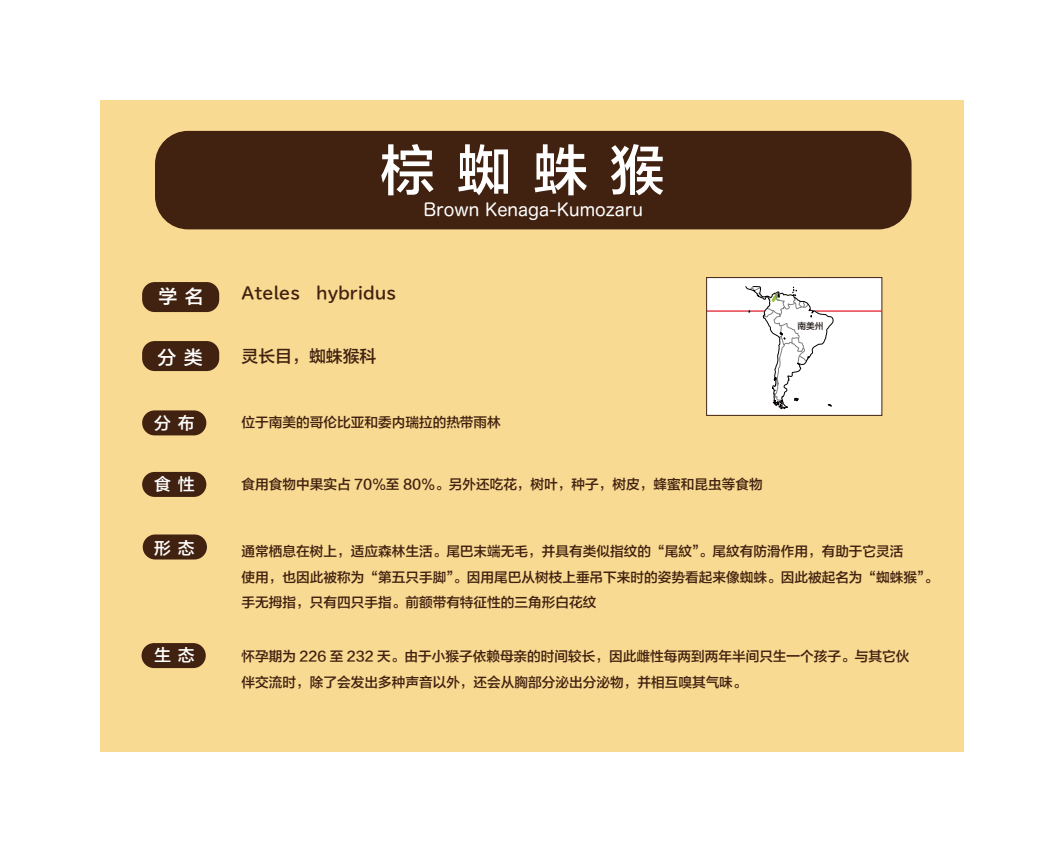
<style>
.page{position:relative;width:1063px;height:851px;background:#fff}
.page>*{position:absolute;margin:0;border:0;box-sizing:border-box;transform-origin:0 0}
.t1{font:54.68px "FZLTZHK GBK1 0";color:#fff}
.t2{font:18.9px "FZLTZHK GBK1 0";color:#fff}
.t3{font:17.62px "Hira Maru Pro N W4";color:#fff}
.t4{font:16.88px "FZLTZHK GBK1 0";letter-spacing:.4em;color:#fff}
.t5{font:16.88px "FZLTZHK GBK1 0";color:#41210f}
.t6{font:700 16.05px "TBUDR Go Std";color:#41210f}
.t7{font:13.65px/25.7px "FZLTZHK GBK1 0";color:#41210f}
.t8{font:8.7px "FZLTZHK GBK1 0";color:#221815}
</style>
<div class="page">
<div style="left:100px;top:100px;width:863px;height:650px;background:#f9da93"></div>
<div style="left:155px;top:131px;width:757px;height:98px;background:#41210f;border-radius:33px"></div>
<div style="left:142px;top:410px;width:64px;height:25px;background:#41210f;border-radius:12px"></div>
<div style="left:142px;top:282px;width:77px;height:30px;background:#41210f;border-radius:12px"></div>
<div style="left:142px;top:341px;width:77px;height:30px;background:#41210f;border-radius:12px"></div>
<div style="left:142px;top:472px;width:64px;height:25px;background:#41210f;border-radius:12px"></div>
<div style="left:142px;top:643px;width:64px;height:25px;background:#41210f;border-radius:12px"></div>
<div style="left:143px;top:534px;width:64px;height:25px;background:#41210f;border-radius:12px"></div>
<div style="left:707px;top:277px;width:175px;height:138px;background:#fff"></div>
<hr style="left:707px;top:311px;width:174px;height:1px;background:#e60012">
<div style="left:706px;top:277px;width:176px;height:138px;border:1px solid #41210f"></div>
<svg style="left:745px;top:277px;width:88px;height:132px"></svg>
<h1 class="t1" style="left:380px;top:133px;width:286px">棕蜘蛛猴</h1>
<p class="t3" style="left:423px;top:194px;width:221px">Brown Kenaga-Kumozaru</p>
<h2 class="t2" style="left:158px;top:283px;width:47px">学名</h2>
<p class="t6" style="left:242px;top:279px;width:156px">Ateles　hybridus</p>
<p class="t8" style="left:797px;top:320px;width:28px">南美州</p>
<h2 class="t2" style="left:157px;top:344px;width:47px">分类</h2>
<p class="t5" style="left:242px;top:344px;width:136px">灵长目，蜘蛛猴科</p>
<p class="t4" style="left:154px;top:411px;width:42px">分布</p>
<p class="t7" style="left:242px;top:409px;width:261px">位于南美的哥伦比亚和委内瑞拉的热带雨林</p>
<p class="t4" style="left:154px;top:473px;width:42px">食性</p>
<p class="t7" style="left:242px;top:471px;width:523px">食用食物中果实占 70％至 80％。另外还吃花，树叶，种子，树皮，蜂蜜和昆虫等食物</p>
<p class="t4" style="left:154px;top:536px;width:42px">形态</p>
<p class="t7" style="left:242px;top:538px;width:698px">通常栖息在树上，适应森林生活。尾巴末端无毛，并具有类似指纹的“尾紋”。尾紋有防滑作用，有助于它灵活<br>使用，也因此被称为“第五只手脚”。因用尾巴从树枝上垂吊下来时的姿势看起来像蜘蛛。因此被起名为“蜘蛛猴”。手无拇指，只有四只手指。前额带有特征性的三角形白花纹</p>
<p class="t4" style="left:154px;top:643px;width:42px">生态</p>
<p class="t7" style="left:242px;top:643px;width:669px">怀孕期为 226 至 232 天。由于小猴子依赖母亲的时间较长，因此雌性每两到两年半间只生一个孩子。与其它伙伴交流时，除了会发出多种声音以外，还会从胸部分泌出分泌物，并相互嗅其气味。</p>
</div>
